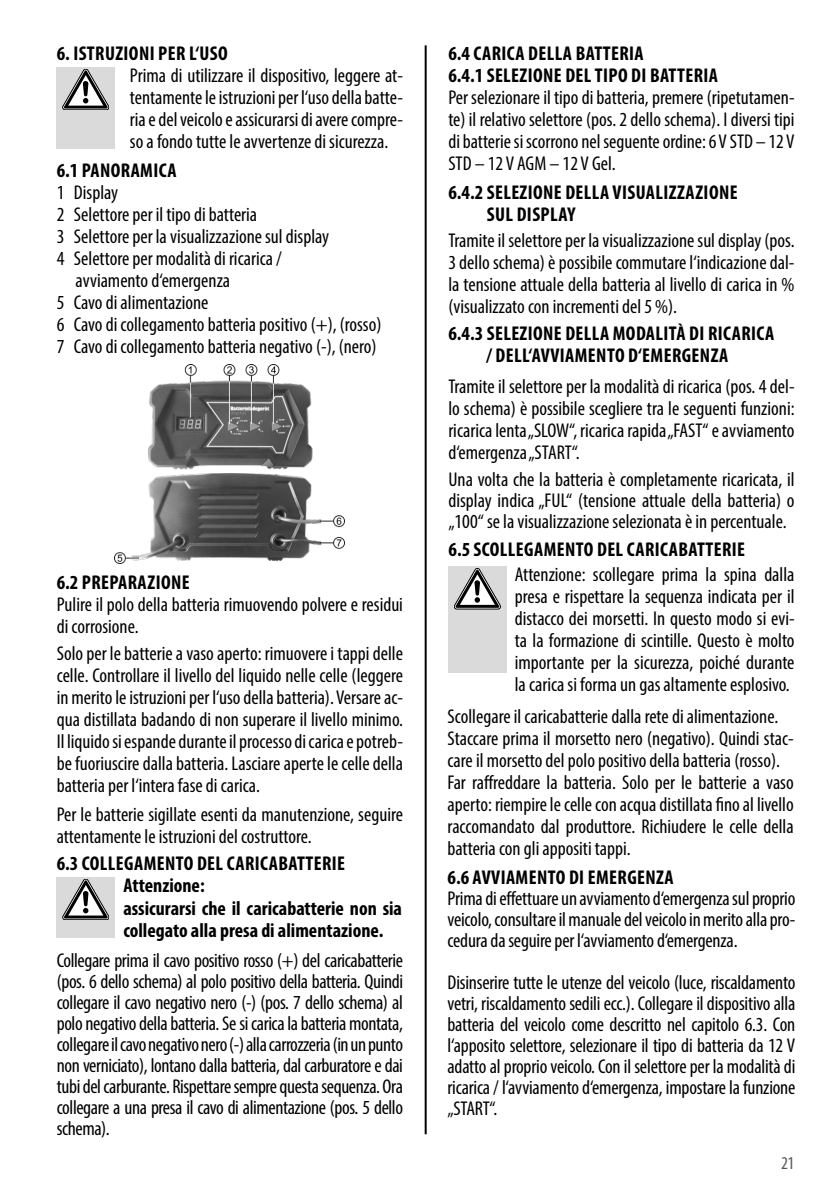
<style>
.page{position:relative;width:840px;height:1191px;background:#fff}
.page>*{position:absolute;margin:0;border:0;box-sizing:border-box;transform-origin:0 0}
.t1{font:condensed 20px/22px "Myriad Pro";color:#000;text-align:justify}
.t2{font:700 condensed 20px/22px "Myriad Pro";letter-spacing:.02em;color:#000}
.t3{font:700 condensed 20px/22px "Myriad Pro";color:#000}
.t4{font:condensed 18px "Myriad Pro";color:#575757}
</style>
<div class="page">
<hr style="left:424px;top:45px;width:2px;height:1089px;background:#000">
<img style="left:115px;top:364px;width:229px;height:199px">
<div style="left:57px;top:67px;width:58px;height:81px;background:#dadada"></div>
<svg style="left:62px;top:69px;width:47px;height:41px"></svg>
<div style="left:57px;top:877px;width:58px;height:60px;background:#dadada"></div>
<svg style="left:63px;top:879px;width:46px;height:40px"></svg>
<div style="left:448px;top:566px;width:58px;height:107px;background:#dadada"></div>
<svg style="left:454px;top:568px;width:46px;height:41px"></svg>
<p class="t2" style="left:57px;top:42px;width:172px">6. ISTRUZIONI PER L‘USO</p>
<p class="t1" style="left:130px;top:64px;width:274px">Prima di utilizzare il dispositivo, leggere at&shy;tentamente le istruzioni per l‘uso della batte&shy;ria e del veicolo e assicurarsi di avere compre&shy;so a fondo tutte le avvertenze di sicurezza.</p>
<p class="t2" style="left:57px;top:159px;width:121px">6.1 PANORAMICA</p>
<p class="t1" style="left:57px;top:181px;width:63px">1 Display</p>
<p class="t1" style="left:57px;top:203px;width:202px">2 Selettore per il tipo di batteria</p>
<p class="t1" style="left:57px;top:225px;width:274px">3 Selettore per la visualizzazione sul display</p>
<p class="t1" style="left:57px;top:247px;width:226px">4 Selettore per modalità di ricarica /</p>
<p class="t1" style="left:76px;top:269px;width:156px">avviamento d‘emergenza</p>
<p class="t1" style="left:57px;top:291px;width:153px">5 Cavo di alimentazione</p>
<p class="t1" style="left:57px;top:313px;width:326px">6 Cavo di collegamento batteria positivo (+), (rosso)</p>
<p class="t1" style="left:57px;top:335px;width:321px">7 Cavo di collegamento batteria negativo (-), (nero)</p>
<p class="t2" style="left:57px;top:571px;width:134px">6.2 PREPARAZIONE</p>
<p class="t1" style="left:57px;top:593px;width:347px">Pulire il polo della batteria rimuovendo polvere e residui di corrosione.</p>
<p class="t1" style="left:57px;top:642px;width:347px">Solo per le batterie a vaso aperto: rimuovere i tappi delle celle. Controllare il livello del liquido nelle celle (leggere in merito le istruzioni per l‘uso della batteria). Versare ac&shy;qua distillata badando di non superare il livello minimo.<br>Il liquido si espande durante il processo di carica e potreb&shy;be fuoriuscire dalla batteria. Lasciare aperte le celle della batteria per l‘intera fase di carica.</p>
<p class="t1" style="left:57px;top:803px;width:347px">Per le batterie sigillate esenti da manutenzione, seguire attentamente le istruzioni del costruttore.</p>
<p class="t2" style="left:57px;top:852px;width:290px">6.3 COLLEGAMENTO DEL CARICABATTERIE</p>
<p class="t3" style="left:123px;top:874px;width:83px">Attenzione:</p>
<p class="t3" style="left:123px;top:897px;width:280px">assicurarsi che il caricabatterie non sia collegato alla presa di alimentazione.</p>
<p class="t1" style="left:57px;top:949px;width:347px;line-height:21px">Collegare prima il cavo positivo rosso (+) del caricabatterie (pos. 6 dello schema) al polo positivo della batteria. Quindi collegare il cavo negativo nero (-) (pos. 7 dello schema) al polo negativo della batteria. Se si carica la batteria montata, collegare il cavo negativo nero (-) alla carrozzeria (in un punto non verniciato), lontano dalla batteria, dal carburatore e dai tubi del carburante. Rispettare sempre questa sequenza. Ora collegare a una presa il cavo di alimentazione (pos. 5 dello schema).</p>
<p class="t2" style="left:448px;top:42px;width:271px">6.4 CARICA DELLA BATTERIA<br>6.4.1 SELEZIONE DEL TIPO DI BATTERIA</p>
<p class="t1" style="left:448px;top:86px;width:347px">Per selezionare il tipo di batteria, premere (ripetutamen&shy;te) il relativo selettore (pos. 2 dello schema). I diversi tipi di batterie si scorrono nel seguente ordine: 6 V STD – 12 V STD – 12 V AGM – 12 V Gel.</p>
<p class="t2" style="left:486px;top:181px;width:252px;text-indent:-38px">6.4.2 SELEZIONE DELLA VISUALIZZAZIONE<br>SUL DISPLAY</p>
<p class="t1" style="left:448px;top:229px;width:347px">Tramite il selettore per la visualizzazione sul display (pos.<br>3 dello schema) è possibile commutare l‘indicazione dal&shy;la tensione attuale della batteria al livello di carica in % (visualizzato con incrementi del 5 %).</p>
<p class="t2" style="left:448px;top:322px;width:327px;text-align:center">6.4.3 SELEZIONE DELLA MODALITÀ DI RICARICA / DELL‘AVVIAMENTO D‘EMERGENZA</p>
<p class="t1" style="left:448px;top:375px;width:347px">Tramite il selettore per la modalità di ricarica (pos. 4 del&shy;lo schema) è possibile scegliere tra le seguenti funzioni: ricarica lenta „SLOW“, ricarica rapida „FAST“ e avviamento d‘emergenza „START“.</p>
<p class="t1" style="left:448px;top:469px;width:347px;line-height:21px">Una volta che la batteria è completamente ricaricata, il display indica „FUL“ (tensione attuale della batteria) o „100“ se la visualizzazione selezionata è in percentuale.</p>
<p class="t2" style="left:448px;top:538px;width:298px">6.5 SCOLLEGAMENTO DEL CARICABATTERIE</p>
<p class="t1" style="left:514px;top:563px;width:281px">Attenzione: scollegare prima la spina dalla presa e rispettare la sequenza indicata per il distacco dei morsetti. In questo modo si evi&shy;ta la formazione di scintille. Questo è molto importante per la sicurezza, poiché durante la carica si forma un gas altamente esplosivo.</p>
<p class="t1" style="left:447px;top:705px;width:347px;text-align:left">Scollegare il caricabatterie dalla rete di alimentazione.<br>Staccare prima il morsetto nero (negativo). Quindi stac&shy;care il morsetto del polo positivo della batteria (rosso).<br>Far raffreddare la batteria. Solo per le batterie a vaso aperto: riempire le celle con acqua distillata fino al livello raccomandato dal produttore. Richiudere le celle della batteria con gli appositi tappi.</p>
<p class="t2" style="left:447px;top:865px;width:227px">6.6 AVVIAMENTO DI EMERGENZA</p>
<p class="t1" style="left:447px;top:888px;width:349px;line-height:21px">Prima di effettuare un avviamento d‘emergenza sul proprio veicolo, consultare il manuale del veicolo in merito alla pro&shy;cedura da seguire per l‘avviamento d‘emergenza.</p>
<p class="t1" style="left:447px;top:972px;width:349px;line-height:21px">Disinserire tutte le utenze del veicolo (luce, riscaldamento vetri, riscaldamento sedili ecc.). Collegare il dispositivo alla batteria del veicolo come descritto nel capitolo 6.3. Con l‘apposito selettore, selezionare il tipo di batteria da 12 V adatto al proprio veicolo. Con il selettore per la modalità di ricarica / l‘avviamento d‘emergenza, impostare la funzione „START“.</p>
<p class="t4" style="left:780px;top:1152px;width:15px">21</p>
</div>
